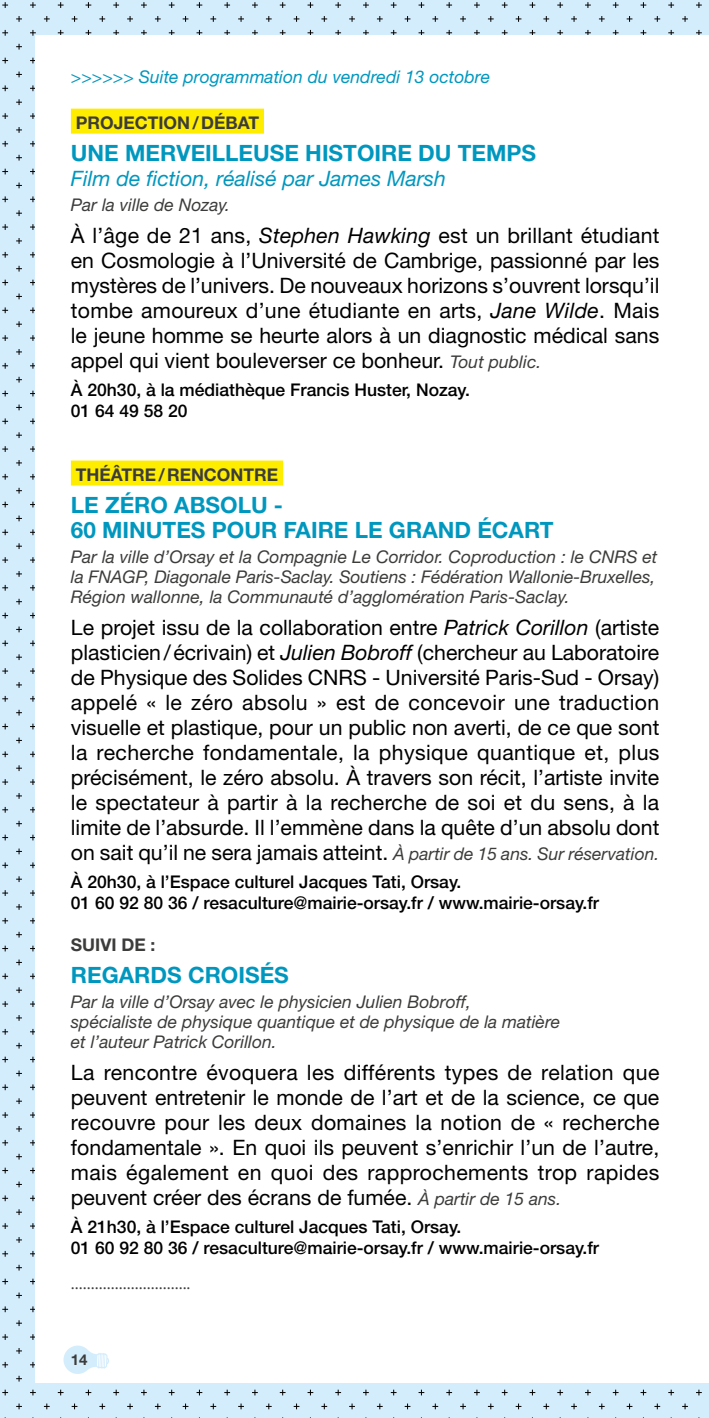
<style>
.page{position:relative;width:709px;height:1418px;background:#fff}
.page>*{position:absolute;margin:0;border:0;box-sizing:border-box;transform-origin:0 0}
.t1{font:700 22.5px/25px "Helvetica Neue LT Std";color:#0097bf}
.t2{font:21.25px/25px "Helvetica Neue LT Std";color:#000;text-align:justify}
.t3{font:italic 21.25px "Helvetica Neue LT Std";color:#0097bf}
.t4{font:italic 17.5px/20px "Helvetica Neue LT Std";color:#3c3c3b}
.t5{font:500 17.5px/21px "Helvetica Neue LT Std";color:#000}
.t6{font:italic 17.5px "Helvetica Neue LT Std";color:#0097bf}
.t7{font:700 17.5px "Helvetica Neue LT Std";color:#3c3c3b}
.t8{font:17.5px "Minion Pro";color:#3c3c3b}
.t9{font:700 15px "Helvetica Neue LT Std";color:#3c3c3b}
.s1{font-style:italic}
.s2{font-style:italic;font-size:17.5px;color:#3c3c3b}
</style>
<div class="page">
<div style="left:0;top:0;width:709px;height:1417px;background:#d4edfc"></div>
<div style="left:35px;top:35px;width:674px;height:1347px;background:#fff"></div>
<svg style="left:63px;top:1345px;width:46px;height:28px"></svg>
<div style="left:71px;top:109px;width:193px;height:25px;background:#ffed00"></div>
<div style="left:71px;top:460px;width:212px;height:25px;background:#ffed00"></div>
<p class="t6" style="left:71px;top:66px;width:421px">&gt;&gt;&gt;&gt;&gt;&gt; Suite programmation du vendredi 13 octobre</p>
<p class="t7" style="left:76px;top:112px;width:185px">PROJECTION/DÉBAT</p>
<p class="t1" style="left:71px;top:140px;width:467px">UNE MERVEILLEUSE HISTOIRE DU TEMPS</p>
<p class="t3" style="left:71px;top:165px;width:376px">Film de fiction, réalisé par James Marsh</p>
<p class="t4" style="left:71px;top:194px;width:161px">Par la ville de Nozay.</p>
<p class="t2" style="left:71px;top:222px;width:590px">À l’âge de 21 ans, <span class="s1">Stephen Hawking</span> est un brillant étudiant en Cosmologie à l’Université de Cambrige, passionné par les mystères de l’univers. De nouveaux horizons s’ouvrent lorsqu’il tombe amoureux d’une étudiante en arts, <span class="s1">Jane Wilde</span>. Mais le jeune homme se heurte alors à un diagnostic médical sans appel qui vient bouleverser ce bonheur. <span class="s2">Tout public.</span></p>
<p class="t5" style="left:71px;top:379px;width:400px">À 20h30, à la médiathèque Francis Huster, Nozay.<br>01 64 49 58 20</p>
<p class="t7" style="left:76px;top:463px;width:204px">THÉÂTRE/RENCONTRE</p>
<p class="t1" style="left:71px;top:491px;width:484px">LE ZÉRO ABSOLU -<br>60 MINUTES POUR FAIRE LE GRAND ÉCART</p>
<p class="t4" style="left:71px;top:546px;width:588px">Par la ville d’Orsay et la Compagnie Le Corridor. Coproduction : le CNRS et la FNAGP, Diagonale Paris-Saclay. Soutiens : Fédération Wallonie-Bruxelles,<br>Région wallonne, la Communauté d’agglomération Paris-Saclay.</p>
<p class="t2" style="left:71px;top:614px;width:590px">Le projet issu de la collaboration entre <span class="s1">Patrick Corillon</span> (artiste plasticien/écrivain) et <span class="s1">Julien Bobroff</span> (chercheur au Laboratoire de Physique des Solides CNRS - Université Paris-Sud - Orsay) appelé « le zéro absolu » est de concevoir une traduction visuelle et plastique, pour un public non averti, de ce que sont la recherche fondamentale, la physique quantique et, plus précisément, le zéro absolu. À travers son récit, l’artiste invite le spectateur à partir à la recherche de soi et du sens, à la limite de l’absurde. Il l’emmène dans la quête d’un absolu dont on sait qu’il ne sera jamais atteint. <span class="s2">À partir de 15 ans. Sur réservation.</span></p>
<p class="t5" style="left:71px;top:871px;width:530px">À 20h30, à l’Espace culturel Jacques Tati, Orsay.<br>01 60 92 80 36 / resaculture@mairie-orsay.fr / www.mairie-orsay.fr</p>
<p class="t7" style="left:71px;top:933px;width:86px">SUIVI DE :</p>
<p class="t1" style="left:71px;top:961px;width:219px">REGARDS CROISÉS</p>
<p class="t4" style="left:71px;top:991px;width:491px">Par la ville d’Orsay avec le physicien Julien Bobroff,<br>spécialiste de physique quantique et de physique de la matière et l’auteur Patrick Corillon.</p>
<p class="t2" style="left:71px;top:1059px;width:590px">La rencontre évoquera les différents types de relation que peuvent entretenir le monde de l’art et de la science, ce que recouvre pour les deux domaines la notion de « recherche fondamentale ». En quoi ils peuvent s’enrichir l’un de l’autre, mais également en quoi des rapprochements trop rapides peuvent créer des écrans de fumée. <span class="s2">À partir de 15 ans.</span></p>
<p class="t5" style="left:71px;top:1216px;width:530px">À 21h30, à l’Espace culturel Jacques Tati, Orsay.<br>01 60 92 80 36 / resaculture@mairie-orsay.fr / www.mairie-orsay.fr</p>
<p class="t8" style="left:71px;top:1271px;width:121px">..............................</p>
<p class="t9" style="left:71px;top:1350px;width:18px">14</p>
</div>
